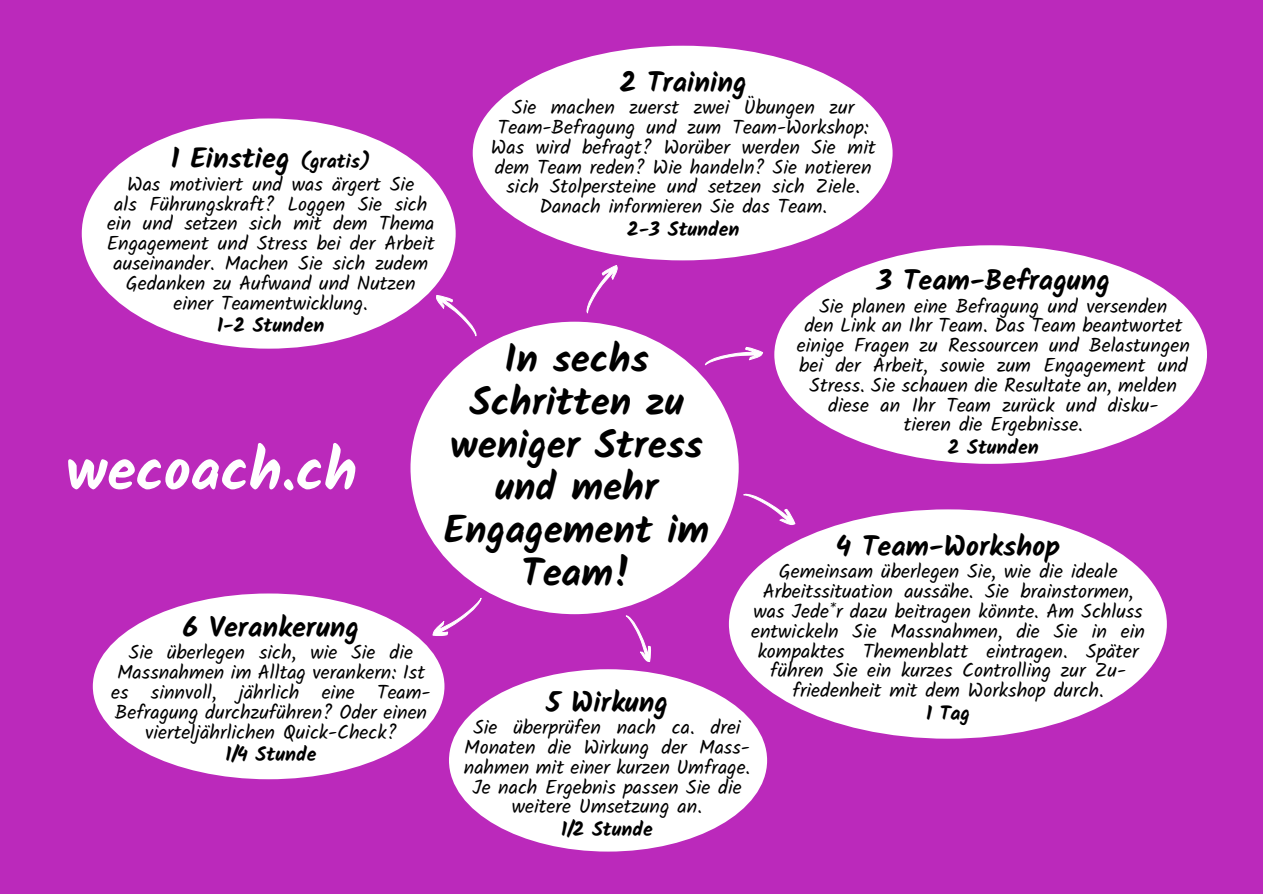
<style>
.page{position:relative;width:1263px;height:894px;background:#fff}
.page>*{position:absolute;margin:0;border:0;box-sizing:border-box;transform-origin:0 0}
.t1{font:58.35px "font 0000000022464 d 2 b";color:#fff}
.t2{font:38.85px/42.6px "font 0000000022464 d 2 b";color:#000;text-align:center}
.t3{font:28.35px "font 0000000022464 d 2 b";color:#000}
.t4{font:19.8px/19.8px "font 0000000022464 d 2 b";color:#000;text-align:center}
.s1{font-size:19.8px}
</style>
<div class="page">
<div style="left:0;top:0;width:1263px;height:893px;background:#bb29bb"></div>
<div style="left:82px;top:118px;width:374px;height:230px;background:#fff;border:4px solid #fff;border-radius:50%"></div>
<div style="left:473px;top:46px;width:420px;height:214px;background:#fff;border:4px solid #fff;border-radius:50%"></div>
<div style="left:774px;top:245px;width:433px;height:218px;background:#fff;border:4px solid #fff;border-radius:50%"></div>
<div style="left:729px;top:509px;width:438px;height:229px;background:#fff;border:4px solid #fff;border-radius:50%"></div>
<div style="left:449px;top:669px;width:318px;height:182px;background:#fff;border:4px solid #fff;border-radius:50%"></div>
<div style="left:93px;top:593px;width:351px;height:186px;background:#fff;border:4px solid #fff;border-radius:50%"></div>
<svg style="left:432px;top:597px;width:50px;height:38px"></svg>
<svg style="left:436px;top:295px;width:41px;height:42px"></svg>
<svg style="left:586px;top:243px;width:32px;height:70px"></svg>
<svg style="left:705px;top:346px;width:58px;height:20px"></svg>
<svg style="left:743px;top:493px;width:53px;height:32px"></svg>
<svg style="left:622px;top:615px;width:29px;height:55px"></svg>
<div style="left:410px;top:321px;width:329px;height:293px;background:#fff;border-radius:50%"></div>
<h3 class="t3" style="left:171px;top:142px;width:201px">1 Einstieg <span class="s1">(gratis)</span></h3>
<p class="t4" style="left:107px;top:174px;width:329px">Was motiviert und was ärgert Sie<br>als Führungskraft? Loggen Sie sich ein und setzen sich mit dem Thema<br>Engagement und Stress bei der Arbeit auseinander. Machen Sie sich zudem<br>Gedanken zu Aufwand und Nutzen einer Teamentwicklung.</p>
<p class="t4" style="left:217px;top:315px;width:109px">1-2 Stunden</p>
<h1 class="t1" style="left:66px;top:435px;width:293px">wecoach.ch</h1>
<h3 class="t3" style="left:183px;top:610px;width:178px">6 Verankerung</h3>
<p class="t4" style="left:111px;top:642px;width:321px">Sie überlegen sich, wie Sie die Massnahmen im Alltag verankern: Ist es sinnvoll, jährlich eine Team-Befragung durchzuführen? Oder einen vierteljährlichen Quick-Check?</p>
<p class="t4" style="left:226px;top:744px;width:92px">1/4 Stunde</p>
<h3 class="t3" style="left:620px;top:65px;width:129px">2 Training</h3>
<p class="t4" style="left:491px;top:97px;width:386px">Sie machen zuerst zwei Übungen zur Team-Befragung und zum Team-Workshop:<br>Was wird befragt? Worüber werden Sie mit dem Team reden? Wie handeln? Sie notieren sich Stolpersteine und setzen sich Ziele.<br>Danach informieren Sie das Team.</p>
<p class="t4" style="left:627px;top:219px;width:114px">2-3 Stunden</p>
<h3 class="t3" style="left:877px;top:263px;width:235px">3 Team-Befragung</h3>
<p class="t4" style="left:797px;top:296px;width:395px">Sie planen eine Befragung und versenden<br>den Link an Ihr Team. Das Team beantwortet einige Fragen zu Ressourcen und Belastungen bei der Arbeit, sowie zum Engagement und Stress. Sie schauen die Resultate an, melden diese an Ihr Team zurück und disku-<br>tieren die Ergebnisse.</p>
<p class="t4" style="left:948px;top:437px;width:92px">2 Stunden</p>
<h2 class="t2" style="left:444px;top:337px;width:267px">In sechs<br>Schritten zu weniger Stress und mehr<br>Engagement im<br>Team!</h2>
<h3 class="t3" style="left:836px;top:529px;width:226px">4 Team-Workshop</h3>
<p class="t4" style="left:751px;top:561px;width:395px">Gemeinsam überlegen Sie, wie die ideale Arbeitssituation aussähe. Sie brainstormen, was Jede*r dazu beitragen könnte. Am Schluss entwickeln Sie Massnahmen, die Sie in ein kompaktes Themenblatt eintragen. Später führen Sie ein kurzes Controlling zur Zu&shy;friedenheit mit dem Workshop durch.</p>
<p class="t4" style="left:926px;top:702px;width:45px">1 Tag</p>
<h3 class="t3" style="left:546px;top:685px;width:123px">5 Wirkung</h3>
<p class="t4" style="left:464px;top:717px;width:288px">Sie überprüfen nach ca. drei<br>Monaten die Wirkung der Mass&shy;nahmen mit einer kurzen Umfrage.<br>Je nach Ergebnis passen Sie die weitere Umsetzung an.</p>
<p class="t4" style="left:561px;top:819px;width:93px">1/2 Stunde</p>
</div>
